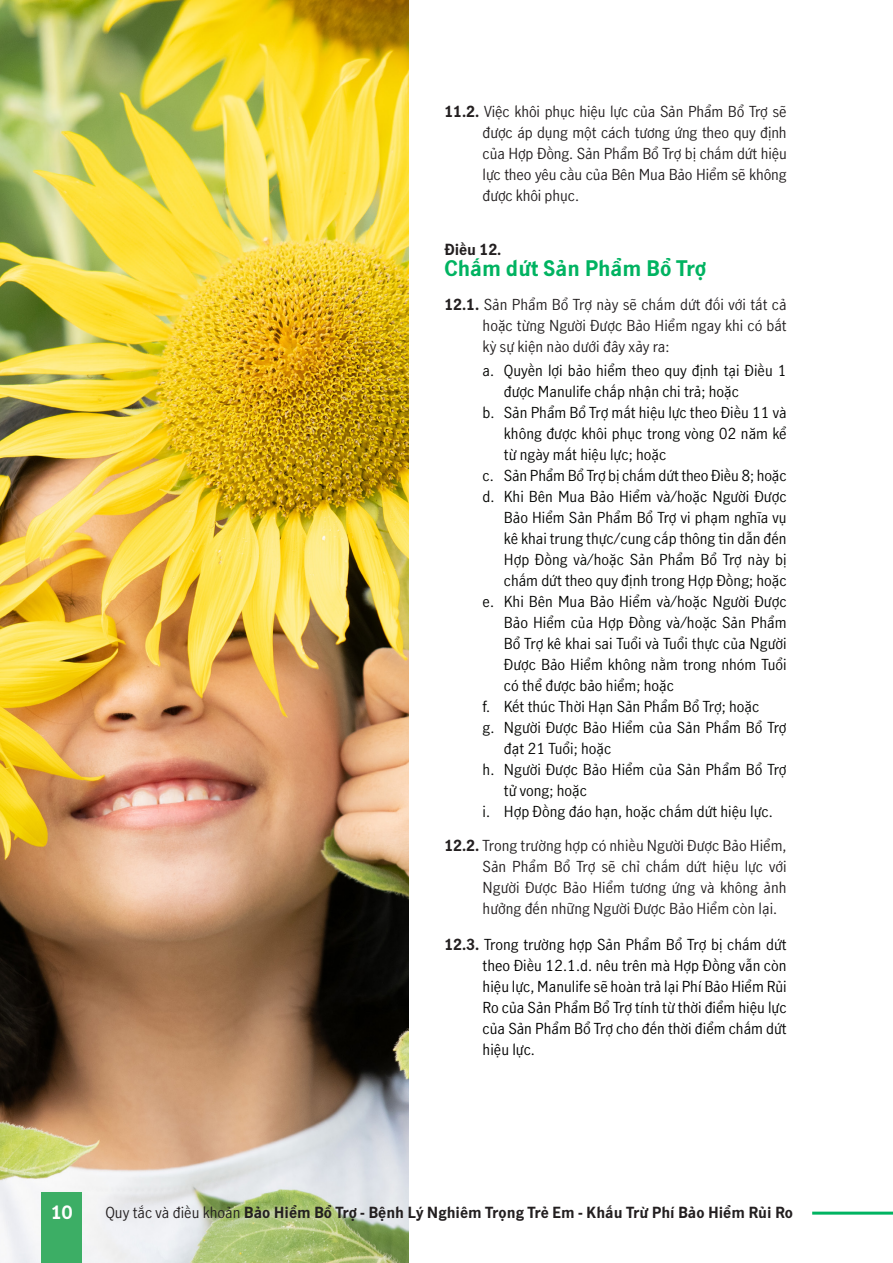
<style>
.page{position:relative;width:893px;height:1263px;background:#fff}
.page>*{position:absolute;margin:0;border:0;box-sizing:border-box;transform-origin:0 0}
.Titles{font:700 21px "Manulife JH Sans";color:#00b361}
.t1{font:700 18px "Manulife JH Sans";color:#fff}
.t2{font:15px/21px "Manulife JH Sans";color:#040503}
._1_1_Paragraph_Style{font:15px/21px "Manulife JH Sans";color:#231f20;text-align:justify}
._1_1_Paragraph_Style-2{font:15px/21px "Manulife JH Sans";color:#000;text-align:justify}
.Titles-2{font:15px/21px "Manulife JH Sans";letter-spacing:-.01em;color:#231f20;text-align:justify}
.Titles-3{font:700 15px "Manulife JH Sans";color:#231f20}
.s1{font-weight:700}
.s2{font-weight:700;color:#231f20}
.s3{font-weight:400}
</style>
<div class="page">
<img style="left:0;top:0;width:408px;height:1263px">
<div style="left:41px;top:1193px;width:41px;height:70px;background:#3cae65"></div>
<hr style="left:812px;top:1211px;width:81px;height:3px;background:#00b361">
<p class="Titles-2" style="left:483px;top:101px;width:306px;text-indent:-38px"><span class="s1">11.2.</span> Việc khôi phục hiệu lực của Sản Phẩm Bổ Trợ sẽ được áp dụng một cách tương ứng theo quy định của Hợp Đồng. Sản Phẩm Bổ Trợ bị chấm dứt hiệu lực theo yêu cầu của Bên Mua Bảo Hiểm sẽ không được khôi phục.</p>
<p class="Titles-3" style="left:444px;top:240px;width:59px">Điều 12.</p>
<p class="Titles" style="left:444px;top:254px;width:263px">Chấm dứt Sản Phẩm Bổ Trợ</p>
<p class="_1_1_Paragraph_Style" style="left:483px;top:294px;width:306px;text-indent:-38px"><span class="s1">12.1.</span> Sản Phẩm Bổ Trợ này sẽ chấm dứt đối với tất cả hoặc từng Người Được Bảo Hiểm ngay khi có bất kỳ sự kiện nào dưới đây xảy ra:</p>
<p class="t2" style="left:504px;top:359px;width:284px;text-indent:-21px">a. Quyền lợi bảo hiểm theo quy định tại Điều 1 được Manulife chấp nhận chi trả; hoặc</p>
<p class="t2" style="left:504px;top:401px;width:284px;text-align:justify;text-indent:-21px">b. Sản Phẩm Bổ Trợ mất hiệu lực theo Điều 11 và không được khôi phục trong vòng 02 năm kể từ ngày mất hiệu lực; hoặc</p>
<p class="t2" style="left:483px;top:464px;width:305px">c. Sản Phẩm Bổ Trợ bị chấm dứt theo Điều 8; hoặc</p>
<p class="t2" style="left:504px;top:485px;width:284px;text-align:justify;text-indent:-21px">d. Khi Bên Mua Bảo Hiểm và/hoặc Người Được Bảo Hiểm Sản Phẩm Bổ Trợ vi phạm nghĩa vụ kê khai trung thực/cung cấp thông tin dẫn đến Hợp Đồng và/hoặc Sản Phẩm Bổ Trợ này bị chấm dứt theo quy định trong Hợp Đồng; hoặc</p>
<p class="t2" style="left:504px;top:590px;width:284px;text-align:justify;text-indent:-21px">e. Khi Bên Mua Bảo Hiểm và/hoặc Người Được Bảo Hiểm của Hợp Đồng và/hoặc Sản Phẩm Bổ Trợ kê khai sai Tuổi và Tuổi thực của Người Được Bảo Hiểm không nằm trong nhóm Tuổi có thể được bảo hiểm; hoặc</p>
<p class="t2" style="left:483px;top:695px;width:278px">f. Kết thúc Thời Hạn Sản Phẩm Bổ Trợ; hoặc</p>
<p class="t2" style="left:504px;top:716px;width:284px;text-indent:-21px">g. Người Được Bảo Hiểm của Sản Phẩm Bổ Trợ đạt 21 Tuổi; hoặc</p>
<p class="t2" style="left:504px;top:758px;width:284px;text-indent:-21px">h. Người Được Bảo Hiểm của Sản Phẩm Bổ Trợ tử vong; hoặc</p>
<p class="t2" style="left:483px;top:800px;width:292px">i. Hợp Đồng đáo hạn, hoặc chấm dứt hiệu lực.</p>
<p class="_1_1_Paragraph_Style" style="left:483px;top:834px;width:306px;text-indent:-38px"><span class="s1">12.2.</span> Trong trường hợp có nhiều Người Được Bảo Hiểm, Sản Phẩm Bổ Trợ sẽ chỉ chấm dứt hiệu lực với Người Được Bảo Hiểm tương ứng và không ảnh hưởng đến những Người Được Bảo Hiểm còn lại.</p>
<p class="_1_1_Paragraph_Style-2" style="left:483px;top:933px;width:306px;text-indent:-38px"><span class="s2">12.3.</span> Trong trường hợp Sản Phẩm Bổ Trợ bị chấm dứt theo Điều 12.1.d. nêu trên mà Hợp Đồng vẫn còn hiệu lực, Manulife sẽ hoàn trả lại Phí Bảo Hiểm Rủi Ro của Sản Phẩm Bổ Trợ tính từ thời điểm hiệu lực của Sản Phẩm Bổ Trợ cho đến thời điểm chấm dứt hiệu lực.</p>
<p class="t1" style="left:51px;top:1200px;width:23px">10</p>
<p class="Titles-3" style="left:105px;top:1202px;width:689px"><span class="s3">Quy tắc và điều khoản</span> Bảo Hiểm Bổ Trợ - Bệnh Lý Nghiêm Trọng Trẻ Em - Khấu Trừ Phí Bảo Hiểm Rủi Ro</p>
</div>
